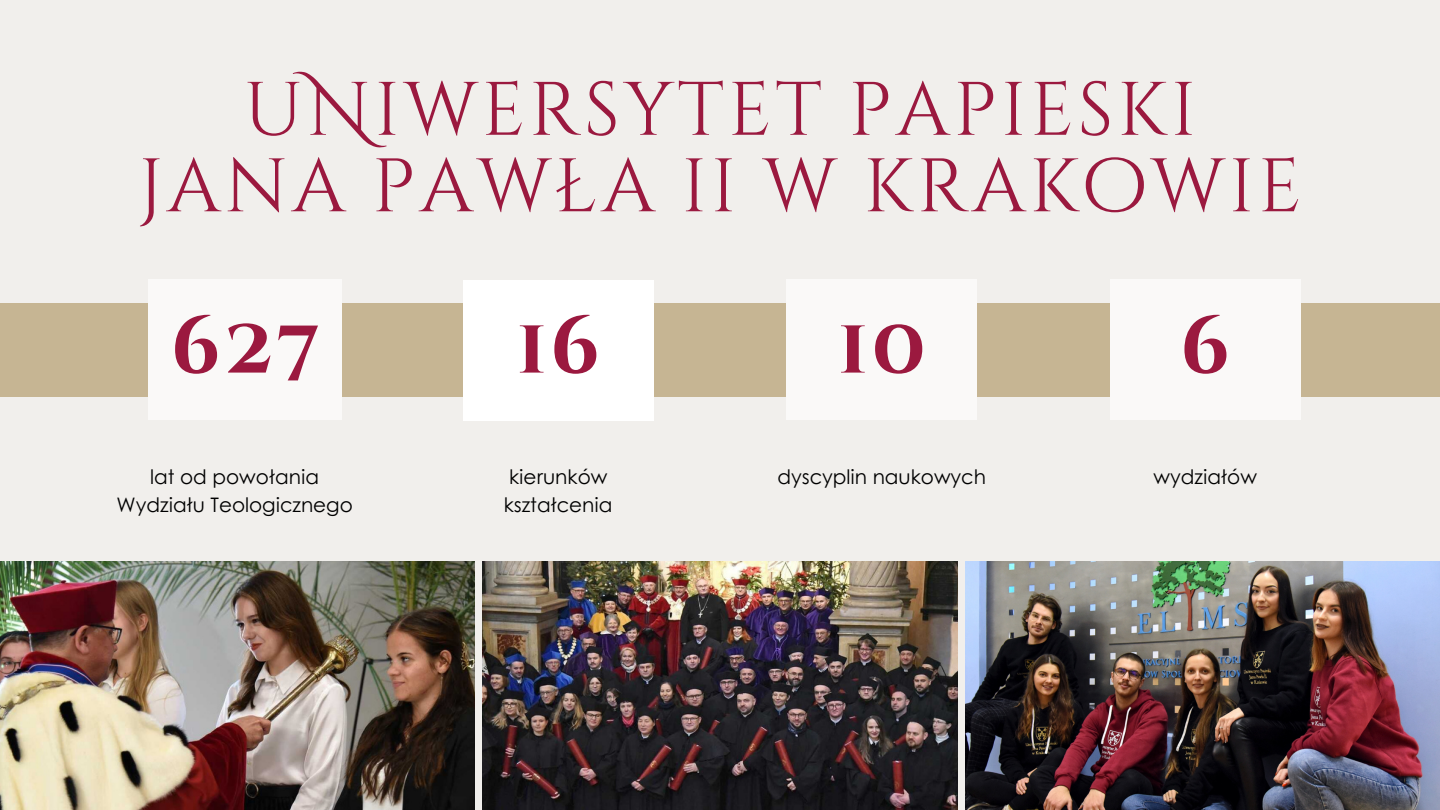
<style>
.page{position:relative;width:1440px;height:810px;background:#f1efec}
.page>*{position:absolute;margin:0;border:0;box-sizing:border-box;transform-origin:0 0}
.t1{font:700 78.6px "Cinzel Decorative";letter-spacing:.05em;color:#9b193f}
.t2{font:75.6px/76.5px "Cinzel Decorative";letter-spacing:.05em;color:#9b193f;text-align:center}
.t3{font:20px "Century Gothic";color:#000}
</style>
<div class="page">
<img style="left:0;top:562px;width:475px;height:248px">
<img style="left:482px;top:562px;width:476px;height:248px">
<img style="left:965px;top:562px;width:475px;height:248px">
<div style="left:0;top:303px;width:1440px;height:94px;background:#c6b593"></div>
<div style="left:149px;top:280px;width:193px;height:140px;background:#faf9f8"></div>
<div style="left:463px;top:280px;width:190px;height:141px;background:#fff"></div>
<div style="left:787px;top:280px;width:190px;height:140px;background:#faf9f8"></div>
<div style="left:1110px;top:280px;width:190px;height:140px;background:#faf9f8"></div>
<p class="t2" style="left:138px;top:74px;width:1165px">uNiwersytet papieski jana pawła ii w krakowie</p>
<p class="t1" style="left:171px;top:296px;width:150px">627</p>
<p class="t1" style="left:517px;top:296px;width:85px">16</p>
<p class="t1" style="left:838px;top:296px;width:89px">10</p>
<p class="t1" style="left:1181px;top:296px;width:51px">6</p>
<h2 class="t3" style="left:150px;top:462px;width:170px">lat od powołania</h2>
<h1 class="t3" style="left:117px;top:490px;width:238px">Wydziału Teologicznego</h1>
<p class="t3" style="left:509px;top:462px;width:100px">kierunków</p>
<p class="t3" style="left:504px;top:490px;width:110px">kształcenia</p>
<p class="t3" style="left:778px;top:462px;width:210px">dyscyplin naukowych</p>
<p class="t3" style="left:1154px;top:462px;width:105px">wydziałów</p>
</div>
